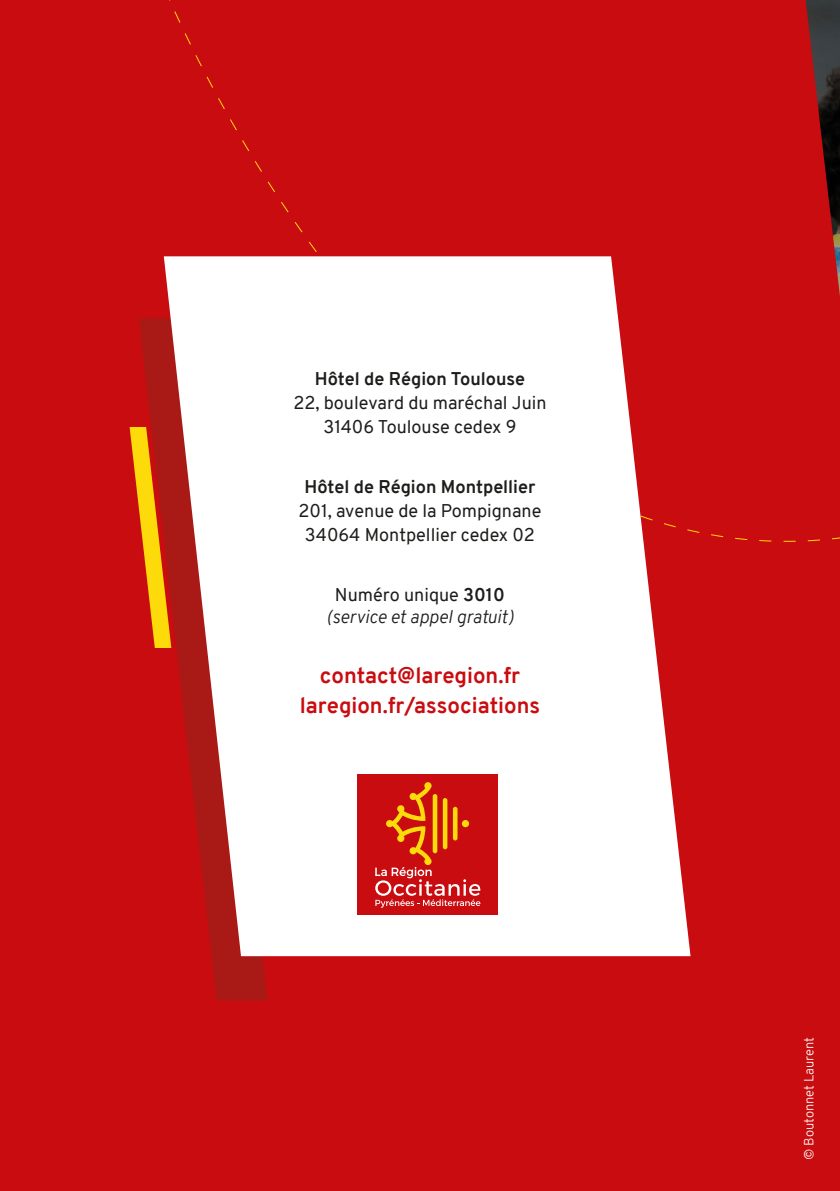
<style>
.page{position:relative;width:840px;height:1191px;background:#fff}
.page>*{position:absolute;margin:0;border:0;box-sizing:border-box;transform-origin:0 0}
.t1{font:700 22px/30px "Overpass";color:#c90c0f;text-align:center}
.t2{font:18px/24px "Overpass";color:#1d1d1b;text-align:center}
.t3{font:700 18px "Overpass";color:#1d1d1b}
.t4{font:italic 300 18px/22px "Overpass";color:#1d1d1b;text-align:center}
.t5{font:300 13px "Overpass";color:#fff}
.s1{font-weight:400;font-style:normal}
.s2{font-weight:700;font-style:normal}
</style>
<div class="page">
<div style="left:0;top:0;width:839px;height:1191px;background:#c90c0f"></div>
<div style="left:146px;top:0;width:693px;height:542px;background:#c90c0f"></div>
<svg style="left:139px;top:318px;width:128px;height:682px;fill:#c90c0f"></svg>
<svg style="left:129px;top:427px;width:35px;height:221px"></svg>
<svg style="left:164px;top:256px;width:526px;height:700px"></svg>
<div style="left:357px;top:774px;width:141px;height:140px;background:#c90c0f"></div>
<svg style="left:375px;top:782px;width:105px;height:125px"></svg>
<p class="t3" style="left:314px;top:365px;width:212px">Hôtel de Région Toulouse</p>
<p class="t2" style="left:293px;top:390px;width:254px">22, boulevard du maréchal Juin<br>31406 Toulouse cedex 9</p>
<p class="t3" style="left:304px;top:473px;width:232px">Hôtel de Région Montpellier</p>
<p class="t2" style="left:298px;top:498px;width:244px">201, avenue de la Pompignane<br>34064 Montpellier cedex 02</p>
<p class="t4" style="left:326px;top:583px;width:189px"><span class="s1">Numéro unique</span> <span class="s2">3010 </span>(service et appel gratuit)</p>
<p class="t1" style="left:300px;top:660px;width:241px">contact@laregion.fr laregion.fr/associations</p>
<p class="t5" style="left:799px;top:1160px;width:125px;rotate:-90deg">© Boutonnet Laurent</p>
</div>
